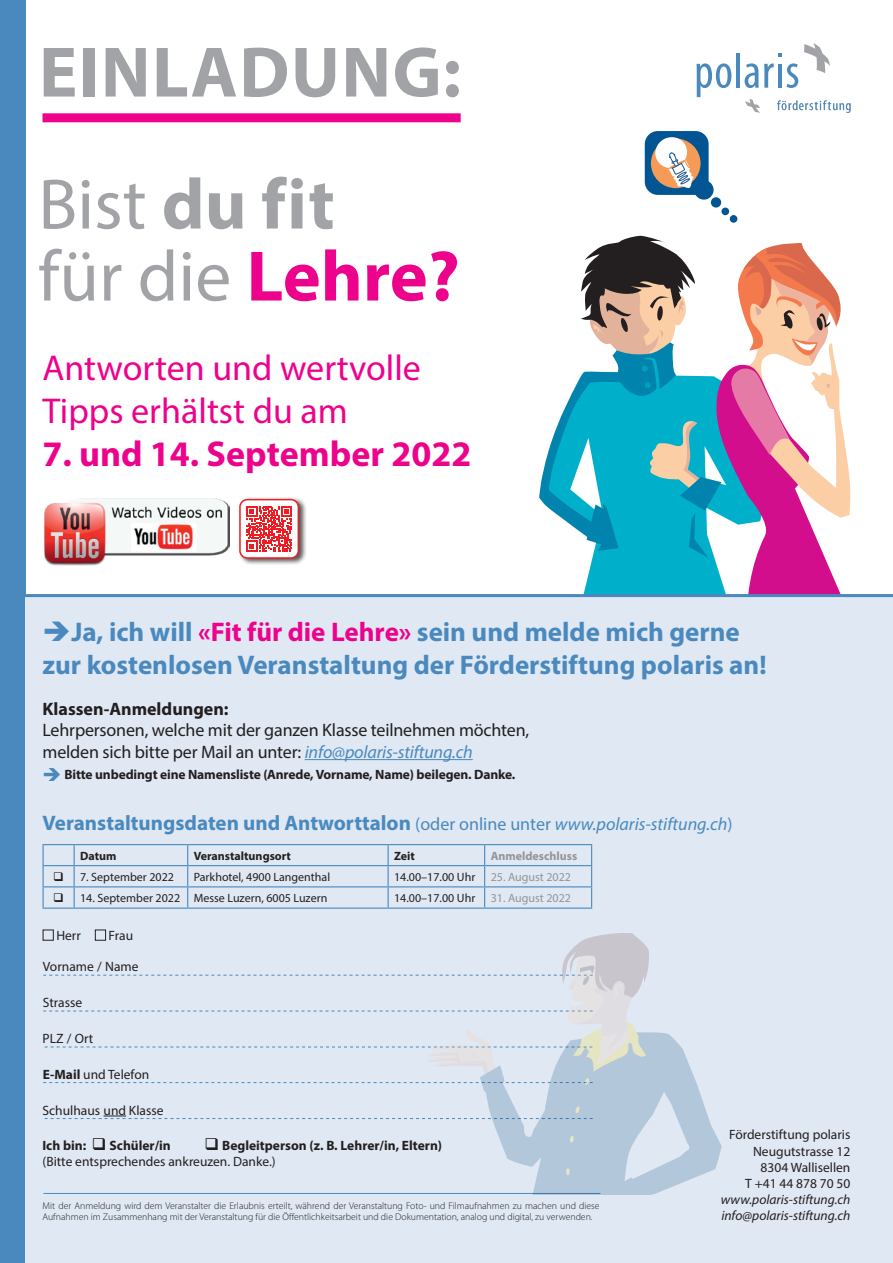
<style>
.page{position:relative;width:893px;height:1263px;background:#fff}
.page>*{position:absolute;margin:0;border:0;box-sizing:border-box;transform-origin:0 0}
.t1{font:700 72px/132px "Myriad Pro";letter-spacing:.02em;color:#a1a3a6}
.t2{font:72px "Myriad Pro";color:#a1a3a6}
.t3{font:36px/43.2px "Myriad Pro";color:#ed028c}
.t4{font:700 36px "Myriad Pro";color:#ed028c}
.t5{font:700 27px/32.4px "Myriad Pro";color:#4a89be}
.t6{font:700 21px "Myriad Pro";color:#4a89be}
.t7{font:18px/21.6px "Myriad Pro";letter-spacing:-.01em;color:#231f20}
.t8{font:700 18px "Myriad Pro";color:#231f20}
.t9{font:13.5px/16.2px "Myriad Pro";color:#231f20;text-align:right}
.t10{font:700 13.5px "Myriad Pro";letter-spacing:-.01em;color:#231f20}
.t11{font:italic 13.5px/16.2px "Myriad Pro";color:#231f20}
.t12{font:12px "Myriad Pro";color:#231f20}
.t13{font:700 12px "Myriad Pro";color:#231f20}
.t14{font:12px "Myriad Pro";color:#939598}
.t15{font:700 12px "Myriad Pro";color:#939598}
.t16{font:300 9.75px/11.7px "Myriad Pro";color:#231f20}
.s1{font-weight:400}
.s2{font-weight:700;color:#ed028c}
.s3{color:#ed028c}
.s4{font-style:italic;color:#4a89be}
.s5{color:#4a89be}
.s6{font-weight:400;font-size:18px}
.s7{font-weight:400;font-style:italic;font-size:18px}
.s8{font-weight:700}
</style>
<div class="page">
<svg style="left:539px;top:235px;width:311px;height:359px"></svg>
<div style="left:645px;top:131px;width:64px;height:64px;background:#015592;border-radius:13px"></div>
<div style="left:730px;top:215px;width:8px;height:8px;background:#015592;border-radius:50%"></div>
<div style="left:721px;top:207px;width:8px;height:8px;background:#015592;border-radius:50%"></div>
<div style="left:711px;top:197px;width:10px;height:11px;background:#015592;border-radius:50%"></div>
<svg style="left:653px;top:135px;width:61px;height:65px"></svg>
<div style="left:0;top:0;width:26px;height:1263px;background:#4a89be"></div>
<svg style="left:804px;top:43px;width:26px;height:30px"></svg>
<svg style="left:745px;top:99px;width:15px;height:14px"></svg>
<svg style="left:696px;top:63px;width:35px;height:34px"></svg>
<hr style="left:736px;top:54px;width:4px;height:34px;background:#4a89be">
<svg style="left:745px;top:63px;width:29px;height:25px"></svg>
<hr style="left:778px;top:64px;width:4px;height:24px;background:#4a89be">
<svg style="left:778px;top:54px;width:4px;height:3px"></svg>
<svg style="left:786px;top:63px;width:12px;height:25px"></svg>
<svg style="left:777px;top:100px;width:74px;height:13px"></svg>
<img style="left:44px;top:499px;width:185px;height:66px">
<div style="left:238px;top:497px;width:69px;height:69px;background:#231f20;opacity:.75"></div>
<div style="left:240px;top:500px;width:58px;height:58px;background:#fff;border-radius:7px"></div>
<svg style="left:246px;top:506px;width:46px;height:46px"></svg>
<div style="left:239px;top:499px;width:60px;height:60px;border:2px solid #ee1d23;border-radius:7px"></div>
<div style="left:43px;top:113px;width:418px;height:9px;background:#ed028c"></div>
<div style="left:26px;top:597px;width:867px;height:666px;background:#dfe8f3"></div>
<hr style="left:43px;top:844px;width:31px;height:1px;background:#4a89be">
<hr style="left:74px;top:844px;width:114px;height:1px;background:#4a89be">
<hr style="left:188px;top:844px;width:200px;height:1px;background:#4a89be">
<hr style="left:388px;top:844px;width:97px;height:1px;background:#4a89be">
<hr style="left:485px;top:844px;width:107px;height:1px;background:#4a89be">
<hr style="left:43px;top:865px;width:31px;height:1px;background:#4a89be">
<hr style="left:74px;top:865px;width:114px;height:1px;background:#4a89be">
<hr style="left:188px;top:865px;width:200px;height:1px;background:#4a89be">
<hr style="left:388px;top:865px;width:97px;height:1px;background:#4a89be">
<hr style="left:485px;top:865px;width:107px;height:1px;background:#4a89be">
<svg style="left:43px;top:845px;width:1px;height:62px"></svg>
<hr style="left:43px;top:886px;width:31px;height:1px;background:#4a89be">
<hr style="left:43px;top:907px;width:31px;height:2px;background:#4a89be">
<svg style="left:74px;top:845px;width:1px;height:62px"></svg>
<hr style="left:74px;top:886px;width:114px;height:1px;background:#4a89be">
<hr style="left:74px;top:907px;width:114px;height:2px;background:#4a89be">
<svg style="left:187px;top:845px;width:1px;height:62px"></svg>
<hr style="left:188px;top:886px;width:200px;height:1px;background:#4a89be">
<hr style="left:188px;top:907px;width:200px;height:2px;background:#4a89be">
<svg style="left:388px;top:845px;width:1px;height:62px"></svg>
<hr style="left:388px;top:886px;width:97px;height:1px;background:#4a89be">
<hr style="left:388px;top:907px;width:97px;height:2px;background:#4a89be">
<svg style="left:484px;top:845px;width:1px;height:62px"></svg>
<hr style="left:485px;top:886px;width:107px;height:1px;background:#4a89be">
<svg style="left:591px;top:845px;width:1px;height:62px"></svg>
<hr style="left:485px;top:907px;width:107px;height:2px;background:#4a89be">
<hr style="left:305px;top:759px;width:168px;height:1px;background:#4a89be">
<hr style="left:13px;top:594px;width:880px;height:3px;background:#4a89be">
<div style="left:43px;top:930px;width:11px;height:10px;border:1px solid #231f20"></div>
<div style="left:95px;top:930px;width:11px;height:10px;border:1px solid #231f20"></div>
<svg style="left:43px;top:933px;width:679px;height:261px"></svg>
<h1 class="t1" style="left:38px;top:4px;width:424px">EINLADUNG:<br><span class="s1">Bist</span> du fit</h1>
<h1 class="t2" style="left:38px;top:232px;width:423px">für die <span class="s2">Lehre?</span></h1>
<h2 class="t3" style="left:43px;top:346px;width:380px">Antworten und wertvolle<br>Tipps erhältst du am</h2>
<h2 class="t4" style="left:43px;top:431px;width:430px">7. und 14. September 2022</h2>
<h3 class="t5" style="left:43px;top:615px;width:725px">➔Ja, ich will <span class="s3">«Fit für die Lehre»</span> sein und melde mich gerne zur kostenlosen Veranstaltung der Förderstiftung polaris an!</h3>
<h3 class="t8" style="left:43px;top:697px;width:188px">Klassen-Anmeldungen:</h3>
<h3 class="t7" style="left:43px;top:719px;width:488px">Lehrpersonen, welche mit der ganzen Klasse teilnehmen möchten, melden sich bitte per Mail an unter: <span class="s4">info@polaris-stiftung.ch</span></h3>
<h3 class="t10" style="left:43px;top:766px;width:474px"><span class="s5">➔</span> Bitte unbedingt eine Namensliste (Anrede, Vorname, Name) beilegen. Danke.</h3>
<h3 class="t6" style="left:43px;top:809px;width:692px">Veranstaltungsdaten und Antworttalon <span class="s6">(oder online unter</span> <span class="s7">www.polaris-stiftung.ch</span><span class="s6">)</span></h3>
<p class="t13" style="left:80px;top:848px;width:38px">Datum</p>
<p class="t13" style="left:194px;top:848px;width:99px">Veranstaltungsort</p>
<p class="t13" style="left:394px;top:848px;width:22px">Zeit</p>
<p class="t15" style="left:491px;top:848px;width:88px">Anmeldeschluss</p>
<p class="t12" style="left:53px;top:869px;width:122px">❑ 7. September 2022</p>
<p class="t12" style="left:194px;top:869px;width:138px">Parkhotel, 4900 Langenthal</p>
<p class="t12" style="left:394px;top:869px;width:83px">14.00–17.00 Uhr</p>
<p class="t14" style="left:491px;top:869px;width:82px">25. August 2022</p>
<p class="t12" style="left:53px;top:890px;width:276px">❑ 14. September 2022 Messe Luzern, 6005 Luzern</p>
<p class="t12" style="left:394px;top:890px;width:83px">14.00–17.00 Uhr</p>
<p class="t14" style="left:491px;top:890px;width:82px">31. August 2022</p>
<h3 class="t9" style="left:56px;top:927px;width:26px">Herr</h3>
<h3 class="t9" style="left:109px;top:927px;width:26px">Frau</h3>
<h3 class="t9" style="left:43px;top:958px;width:97px">Vorname / Name</h3>
<h3 class="t9" style="left:43px;top:994px;width:41px">Strasse</h3>
<h3 class="t9" style="left:43px;top:1030px;width:52px">PLZ / Ort</h3>
<h3 class="t9" style="left:43px;top:1066px;width:108px"><span class="s8">E-Mail</span> und Telefon</h3>
<h3 class="t9" style="left:43px;top:1102px;width:123px">Schulhaus und Klasse</h3>
<h3 class="t9" style="left:43px;top:1137px;width:401px;text-align:left;text-indent:162px">❑ <span class="s8">Begleitperson (z. B. Lehrer/in, Eltern) </span>(Bitte entsprechendes ankreuzen. Danke.)</h3>
<h3 class="t10" style="left:43px;top:1136px;width:130px">Ich bin: ❑ Schüler/in</h3>
<p class="t16" style="left:43px;top:1199px;width:558px">Mit der Anmeldung wird dem Veranstalter die Erlaubnis erteilt, während der Veranstaltung Foto- und Filmaufnahmen zu machen und diese<br>Aufnahmen im Zusammenhang mit der Veranstaltung für die Öffentlichkeitsarbeit und die Dokumentation, analog und digital, zu verwenden.</p>
<h3 class="t9" style="left:729px;top:1126px;width:123px">Förderstiftung polaris<br>Neugutstrasse 12<br>8304 Wallisellen<br>T +41 44 878 70 50</h3>
<h3 class="t11" style="left:721px;top:1191px;width:131px">www.polaris-stiftung.ch info@polaris-stiftung.ch</h3>
</div>
